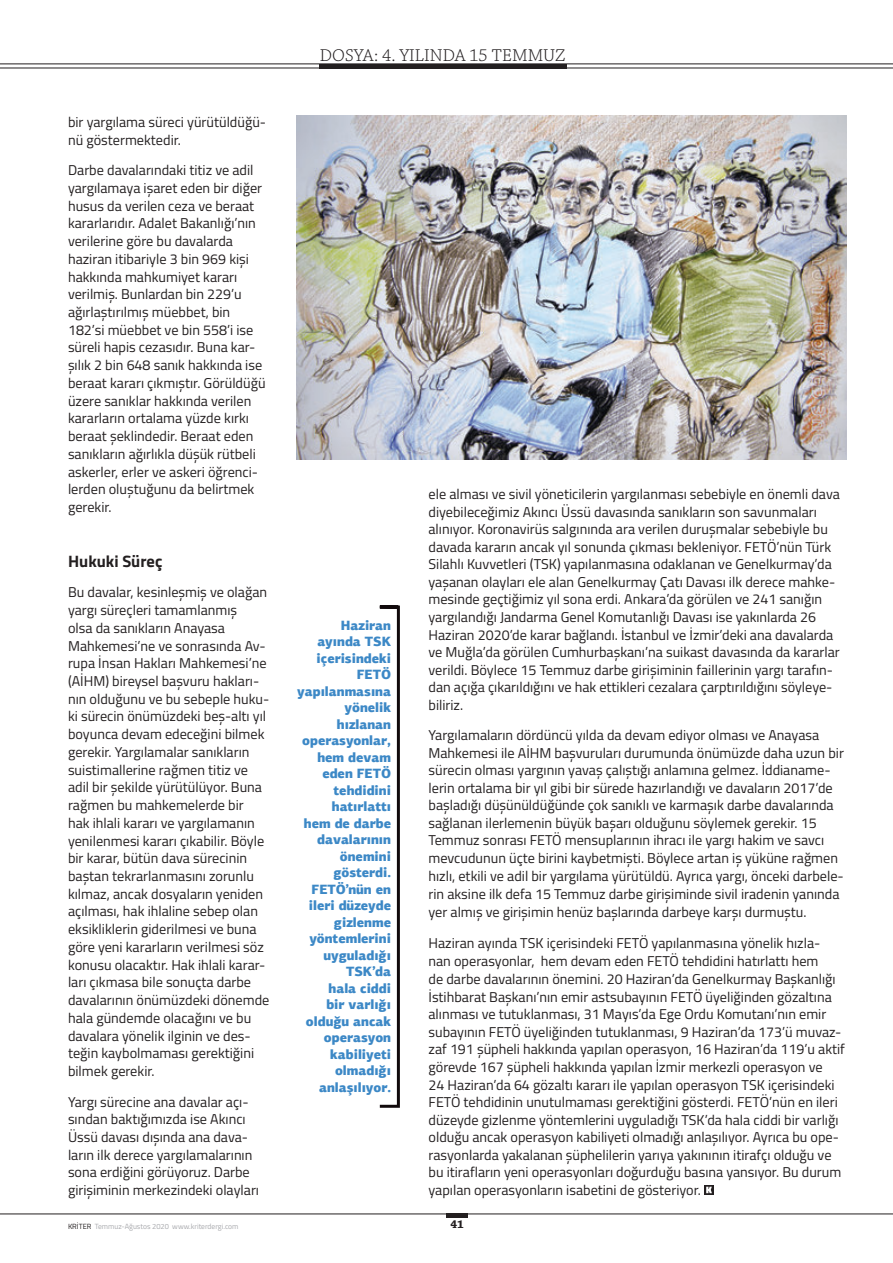
<style>
.page{position:relative;width:893px;height:1263px;background:#fff}
.page>*{position:absolute;margin:0;border:0;box-sizing:border-box;transform-origin:0 0}
.t1{font:300 18px "Chaparral Pro";color:#231f20}
.t2{font:700 16.5px "Titillium Web";color:#231f20}
.t3{font:14.25px/17.7px "Titillium Web";color:#231f20}
.t4{font:900 13.5px/16.5px "PF Agora Sans Pro";color:#3c88c6;text-align:right;scale:.95 1}
.t5{font:700 12px "Chaparral Pro";color:#231f20}
.t6{font:7.5px "Titillium Web";color:#a8a9ad}
.s1{color:#231f20}
</style>
<div class="page">
<svg style="left:704px;top:1185px;width:10px;height:10px"></svg>
<svg style="left:706px;top:1187px;width:6px;height:6px"></svg>
<svg style="left:379px;top:605px;width:21px;height:503px"></svg>
<img style="left:296px;top:116px;width:550px;height:343px">
<hr style="left:446px;top:1214px;width:22px;height:4px;background:#231f20">
<hr style="left:0;top:1214px;width:893px;height:1px;background:#231f20">
<hr style="left:0;top:64px;width:893px;height:1px;background:#231f20">
<hr style="left:0;top:68px;width:893px;height:1px;background:#231f20">
<hr style="left:320px;top:64px;width:247px;height:4px;background:#231f20">
<p class="t3" style="left:68px;top:112px;width:200px">bir yargılama süreci yürütüldüğü&shy;nü göstermektedir.</p>
<p class="t3" style="left:68px;top:161px;width:199px">Darbe davalarındaki titiz ve adil yargılamaya işaret eden bir diğer husus da verilen ceza ve beraat kararlarıdır. Adalet Bakanlığı’nın verilerine göre bu davalarda haziran itibariyle 3 bin 969 kişi hakkında mahkumiyet kararı verilmiş. Bunlardan bin 229’u ağırlaştırılmış müebbet, bin<br>182’si müebbet ve bin 558’i ise süreli hapis cezasıdır. Buna kar&shy;şılık 2 bin 648 sanık hakkında ise beraat kararı çıkmıştır. Görüldüğü üzere sanıklar hakkında verilen kararların ortalama yüzde kırkı beraat şeklindedir. Beraat eden sanıkların ağırlıkla düşük rütbeli askerler, erler ve askeri öğrenci&shy;lerden oluştuğunu da belirtmek gerekir.</p>
<p class="t2" style="left:68px;top:548px;width:96px">Hukuki Süreç</p>
<p class="t3" style="left:68px;top:583px;width:203px">Bu davalar, kesinleşmiş ve olağan yargı süreçleri tamamlanmış<br>olsa da sanıkların Anayasa<br>Mahkemesi’ne ve sonrasında Av&shy;rupa İnsan Hakları Mahkemesi’ne (AİHM) bireysel başvuru hakları&shy;nın olduğunu ve bu sebeple huku&shy;ki sürecin önümüzdeki beş-altı yıl boyunca devam edeceğini bilmek gerekir. Yargılamalar sanıkların suistimallerine rağmen titiz ve adil bir şekilde yürütülüyor. Buna rağmen bu mahkemelerde bir<br>hak ihlali kararı ve yargılamanın yenilenmesi kararı çıkabilir. Böyle bir karar, bütün dava sürecinin baştan tekrarlanmasını zorunlu kılmaz, ancak dosyaların yeniden açılması, hak ihlaline sebep olan eksikliklerin giderilmesi ve buna göre yeni kararların verilmesi söz konusu olacaktır. Hak ihlali karar&shy;ları çıkmasa bile sonuçta darbe davalarının önümüzdeki dönemde hala gündemde olacağını ve bu davalara yönelik ilginin ve des&shy;teğin kaybolmaması gerektiğini bilmek gerekir.</p>
<p class="t3" style="left:68px;top:1092px;width:193px">Yargı sürecine ana davalar açı&shy;sından baktığımızda ise Akıncı<br>Üssü davası dışında ana dava&shy;ların ilk derece yargılamalarının sona erdiğini görüyoruz. Darbe girişiminin merkezindeki olayları</p>
<p class="t6" style="left:68px;top:1221px;width:172px"><span class="s1">KRİTER</span> Temmuz-Ağustos 2020 www.kriterdergi.com</p>
<p class="t1" style="left:320px;top:45px;width:247px">DOSYA: 4. YILINDA 15 TEMMUZ</p>
<p class="t4" style="left:297px;top:617px;width:100px">Haziran ayında TSK içerisindeki<br>FETÖ yapılanmasına yönelik hızlanan operasyonlar, hem devam eden FETÖ tehdidini hatırlattı<br>hem de darbe davalarının önemini gösterdi.<br>FETÖ’nün en ileri düzeyde gizlenme yöntemlerini uyguladığı<br>TSK’da<br>hala ciddi<br>bir varlığı olduğu ancak operasyon kabiliyeti olmadığı anlaşılıyor.</p>
<p class="t3" style="left:428px;top:485px;width:413px">ele alması ve sivil yöneticilerin yargılanması sebebiyle en önemli dava diyebileceğimiz Akıncı Üssü davasında sanıkların son savunmaları alınıyor. Koronavirüs salgınında ara verilen duruşmalar sebebiyle bu davada kararın ancak yıl sonunda çıkması bekleniyor. FETÖ’nün Türk Silahlı Kuvvetleri (TSK) yapılanmasına odaklanan ve Genelkurmay’da yaşanan olayları ele alan Genelkurmay Çatı Davası ilk derece mahke&shy;mesinde geçtiğimiz yıl sona erdi. Ankara’da görülen ve 241 sanığın yargılandığı Jandarma Genel Komutanlığı Davası ise yakınlarda 26<br>Haziran 2020’de karar bağlandı. İstanbul ve İzmir’deki ana davalarda ve Muğla’da görülen Cumhurbaşkanı’na suikast davasında da kararlar verildi. Böylece 15 Temmuz darbe girişiminin faillerinin yargı tarafın&shy;dan açığa çıkarıldığını ve hak ettikleri cezalara çarptırıldığını söyleye&shy;biliriz.</p>
<p class="t3" style="left:428px;top:725px;width:417px">Yargılamaların dördüncü yılda da devam ediyor olması ve Anayasa Mahkemesi ile AİHM başvuruları durumunda önümüzde daha uzun bir sürecin olması yargının yavaş çalıştığı anlamına gelmez. İddianame&shy;lerin ortalama bir yıl gibi bir sürede hazırlandığı ve davaların 2017’de başladığı düşünüldüğünde çok sanıklı ve karmaşık darbe davalarında sağlanan ilerlemenin büyük başarı olduğunu söylemek gerekir. 15<br>Temmuz sonrası FETÖ mensuplarının ihracı ile yargı hakim ve savcı mevcudunun üçte birini kaybetmişti. Böylece artan iş yüküne rağmen hızlı, etkili ve adil bir yargılama yürütüldü. Ayrıca yargı, önceki darbele&shy;rin aksine ilk defa 15 Temmuz darbe girişiminde sivil iradenin yanında yer almış ve girişimin henüz başlarında darbeye karşı durmuştu.</p>
<p class="t3" style="left:428px;top:933px;width:418px">Haziran ayında TSK içerisindeki FETÖ yapılanmasına yönelik hızla&shy;nan operasyonlar, hem devam eden FETÖ tehdidini hatırlattı hem<br>de darbe davalarının önemini. 20 Haziran’da Genelkurmay Başkanlığı İstihbarat Başkanı’nın emir astsubayının FETÖ üyeliğinden gözaltına alınması ve tutuklanması, 31 Mayıs’da Ege Ordu Komutanı’nın emir subayının FETÖ üyeliğinden tutuklanması, 9 Haziran’da 173’ü muvaz&shy;zaf 191 şüpheli hakkında yapılan operasyon, 16 Haziran’da 119’u aktif görevde 167 şüpheli hakkında yapılan İzmir merkezli operasyon ve<br>24 Haziran’da 64 gözaltı kararı ile yapılan operasyon TSK içerisindeki FETÖ tehdidinin unutulmaması gerektiğini gösterdi. FETÖ’nün en ileri düzeyde gizlenme yöntemlerini uyguladığı TSK’da hala ciddi bir varlığı olduğu ancak operasyon kabiliyeti olmadığı anlaşılıyor. Ayrıca bu ope&shy;rasyonlarda yakalanan şüphelilerin yarıya yakınının itirafçı olduğu ve bu itirafların yeni operasyonları doğurduğu basına yansıyor. Bu durum yapılan operasyonların isabetini de gösteriyor.</p>
<p class="t5" style="left:450px;top:1217px;width:15px">41</p>
</div>
